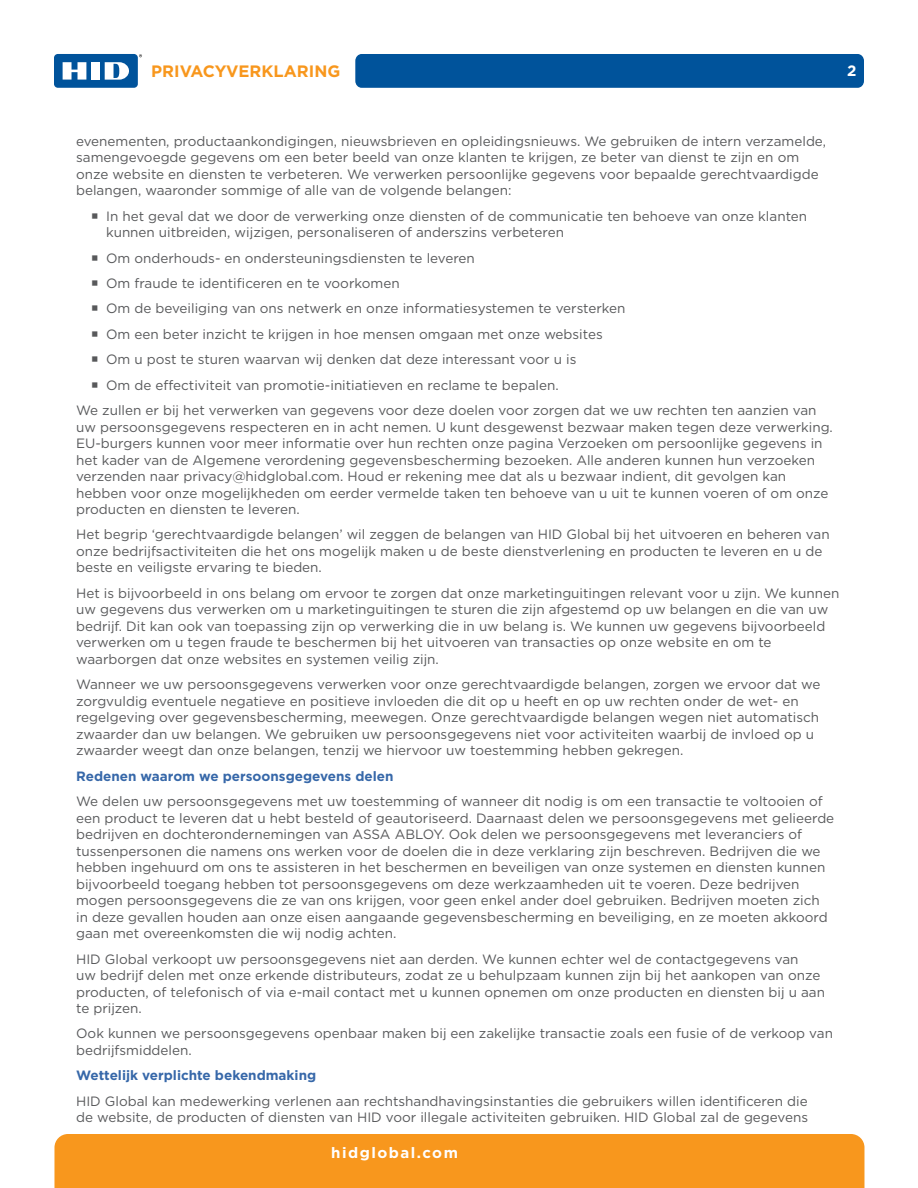
<style>
.page{position:relative;width:918px;height:1188px;background:#fff}
.page>*{position:absolute;margin:0;border:0;box-sizing:border-box;transform-origin:0 0}
.t1{font:700 16.5px "Gotham";color:#f8971d}
.t2{font:700 15px "Gotham";letter-spacing:.1em;color:#fff}
.Body{font:13.5px/16.5px "Gotham";color:#58595b}
.Body-2{font:700 13.5px "Gotham";color:#3768a9}
</style>
<div class="page">
<div style="left:355px;top:54px;width:509px;height:34px;background:#00539b;border-radius:7px"></div>
<div style="left:54px;top:54px;width:84px;height:34px;background:#00539b;border-radius:4px"></div>
<div style="left:91px;top:62px;width:9px;height:18px;background:#fff"></div>
<svg style="left:63px;top:62px;width:23px;height:18px"></svg>
<svg style="left:105px;top:62px;width:24px;height:18px"></svg>
<div style="left:54px;top:1134px;width:810px;height:54px;background:#f8971d"></div>
<p class="t1" style="left:151px;top:61px;width:191px">PRIVACYVERKLARING</p>
<p class="t2" style="left:847px;top:61px;width:11px">2</p>
<p class="Body" style="left:76px;top:132px;width:751px">evenementen, productaankondigingen, nieuwsbrieven en opleidingsnieuws. We gebruiken de intern verzamelde, samengevoegde gegevens om een beter beeld van onze klanten te krijgen, ze beter van dienst te zijn en om onze website en diensten te verbeteren. We verwerken persoonlijke gegevens voor bepaalde gerechtvaardigde belangen, waaronder sommige of alle van de volgende belangen:</p>
<p class="Body" style="left:106px;top:207px;width:703px">In het geval dat we door de verwerking onze diensten of de communicatie ten behoeve van onze klanten kunnen uitbreiden, wijzigen, personaliseren of anderszins verbeteren</p>
<p class="Body" style="left:106px;top:249px;width:370px">Om onderhouds- en ondersteuningsdiensten te leveren</p>
<p class="Body" style="left:106px;top:275px;width:295px">Om fraude te identificeren en te voorkomen</p>
<p class="Body" style="left:106px;top:300px;width:521px">Om de beveiliging van ons netwerk en onze informatiesystemen te versterken</p>
<p class="Body" style="left:106px;top:326px;width:498px">Om een beter inzicht te krijgen in hoe mensen omgaan met onze websites</p>
<p class="Body" style="left:106px;top:351px;width:472px">Om u post te sturen waarvan wij denken dat deze interessant voor u is</p>
<p class="Body" style="left:106px;top:376px;width:454px">Om de effectiviteit van promotie-initiatieven en reclame te bepalen.</p>
<p class="Body" style="left:76px;top:402px;width:758px">We zullen er bij het verwerken van gegevens voor deze doelen voor zorgen dat we uw rechten ten aanzien van uw persoonsgegevens respecteren en in acht nemen. U kunt desgewenst bezwaar maken tegen deze verwerking.<br>EU-burgers kunnen voor meer informatie over hun rechten onze pagina Verzoeken om persoonlijke gegevens in het kader van de Algemene verordening gegevensbescherming bezoeken. Alle anderen kunnen hun verzoeken verzenden naar privacy@hidglobal.com. Houd er rekening mee dat als u bezwaar indient, dit gevolgen kan hebben voor onze mogelijkheden om eerder vermelde taken ten behoeve van u uit te kunnen voeren of om onze producten en diensten te leveren.</p>
<p class="Body" style="left:76px;top:526px;width:755px">Het begrip ‘gerechtvaardigde belangen’ wil zeggen de belangen van HID Global bij het uitvoeren en beheren van onze bedrijfsactiviteiten die het ons mogelijk maken u de beste dienstverlening en producten te leveren en u de beste en veiligste ervaring te bieden.</p>
<p class="Body" style="left:76px;top:585px;width:765px">Het is bijvoorbeeld in ons belang om ervoor te zorgen dat onze marketinguitingen relevant voor u zijn. We kunnen uw gegevens dus verwerken om u marketinguitingen te sturen die zijn afgestemd op uw belangen en die van uw bedrijf. Dit kan ook van toepassing zijn op verwerking die in uw belang is. We kunnen uw gegevens bijvoorbeeld verwerken om u tegen fraude te beschermen bij het uitvoeren van transacties op onze website en om te waarborgen dat onze websites en systemen veilig zijn.</p>
<p class="Body" style="left:76px;top:676px;width:746px">Wanneer we uw persoonsgegevens verwerken voor onze gerechtvaardigde belangen, zorgen we ervoor dat we zorgvuldig eventuele negatieve en positieve invloeden die dit op u heeft en op uw rechten onder de wet- en regelgeving over gegevensbescherming, meewegen. Onze gerechtvaardigde belangen wegen niet automatisch zwaarder dan uw belangen. We gebruiken uw persoonsgegevens niet voor activiteiten waarbij de invloed op u zwaarder weegt dan onze belangen, tenzij we hiervoor uw toestemming hebben gekregen.</p>
<p class="Body-2" style="left:76px;top:767px;width:319px">Redenen waarom we persoonsgegevens delen</p>
<p class="Body" style="left:76px;top:793px;width:760px">We delen uw persoonsgegevens met uw toestemming of wanneer dit nodig is om een transactie te voltooien of een product te leveren dat u hebt besteld of geautoriseerd. Daarnaast delen we persoonsgegevens met gelieerde bedrijven en dochterondernemingen van ASSA ABLOY. Ook delen we persoonsgegevens met leveranciers of tussenpersonen die namens ons werken voor de doelen die in deze verklaring zijn beschreven. Bedrijven die we hebben ingehuurd om ons te assisteren in het beschermen en beveiligen van onze systemen en diensten kunnen bijvoorbeeld toegang hebben tot persoonsgegevens om deze werkzaamheden uit te voeren. Deze bedrijven mogen persoonsgegevens die ze van ons krijgen, voor geen enkel ander doel gebruiken. Bedrijven moeten zich in deze gevallen houden aan onze eisen aangaande gegevensbescherming en beveiliging, en ze moeten akkoord gaan met overeenkomsten die wij nodig achten.</p>
<p class="Body" style="left:76px;top:950px;width:750px">HID Global verkoopt uw persoonsgegevens niet aan derden. We kunnen echter wel de contactgegevens van<br>uw bedrijf delen met onze erkende distributeurs, zodat ze u behulpzaam kunnen zijn bij het aankopen van onze producten, of telefonisch of via e-mail contact met u kunnen opnemen om onze producten en diensten bij u aan te prijzen.</p>
<p class="Body" style="left:76px;top:1025px;width:758px">Ook kunnen we persoonsgegevens openbaar maken bij een zakelijke transactie zoals een fusie of de verkoop van bedrijfsmiddelen.</p>
<p class="Body-2" style="left:76px;top:1067px;width:242px">Wettelijk verplichte bekendmaking</p>
<p class="Body" style="left:76px;top:1092px;width:734px">HID Global kan medewerking verlenen aan rechtshandhavingsinstanties die gebruikers willen identificeren die de website, de producten of diensten van HID voor illegale activiteiten gebruiken. HID Global zal de gegevens</p>
<p class="t2" style="left:331px;top:1142px;width:128px">hidglobal.com</p>
</div>
